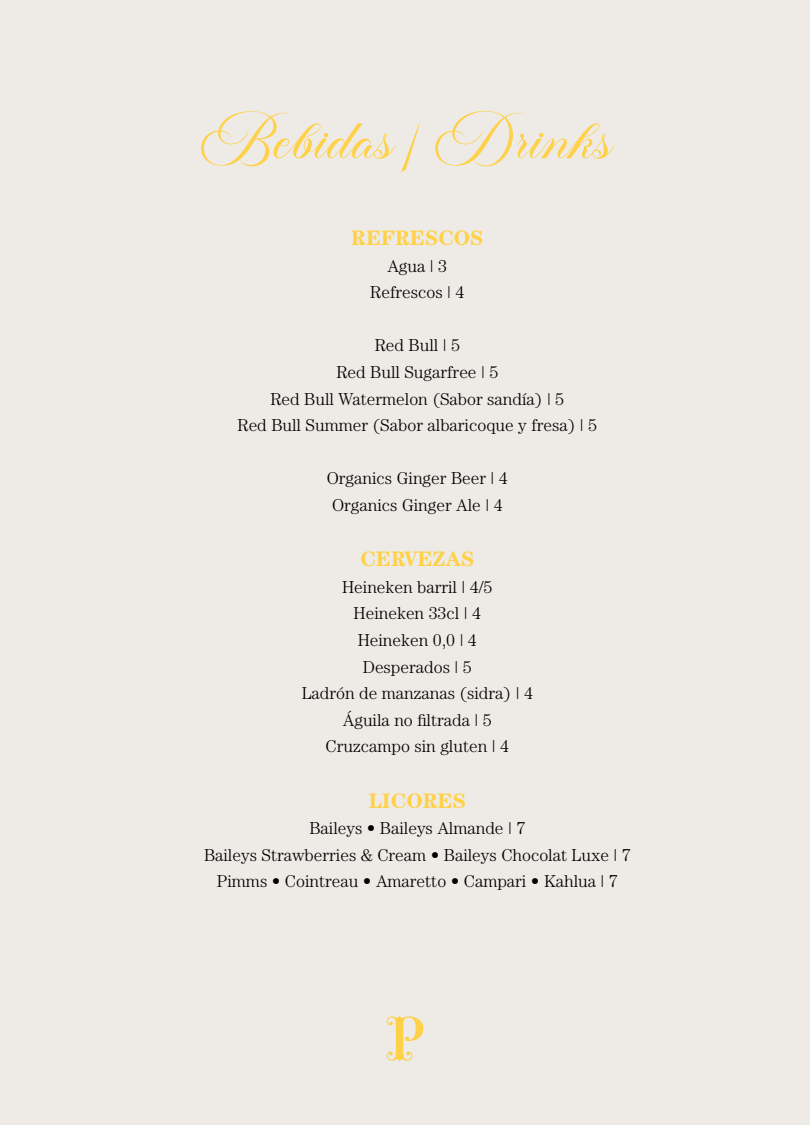
<style>
.page{position:relative;width:810px;height:1125px;background:#eeebe7}
.page>*{position:absolute;margin:0;border:0;box-sizing:border-box;transform-origin:0 0}
.t1{font:54px "Manstein";color:#ffd148}
.t2{font:700 21px "Century Std";color:#ffd148}
.t3{font:300 17.25px/26.6px "Century Std";color:#000;text-align:center}
</style>
<div class="page">
<svg style="left:387px;top:1016px;width:36px;height:45px"></svg>
<h1 class="t1" style="left:195px;top:108px;width:421px">Bebidas/Drinks</h1>
<p class="t2" style="left:351px;top:225px;width:134px">REFRESCOS</p>
<p class="t3" style="left:370px;top:252px;width:96px">Agua | 3<br>Refrescos | 4</p>
<p class="t3" style="left:238px;top:332px;width:361px">Red Bull | 5<br>Red Bull Sugarfree | 5<br>Red Bull Watermelon (Sabor sandía) | 5<br>Red Bull Summer (Sabor albaricoque y fresa) | 5</p>
<p class="t3" style="left:327px;top:465px;width:183px">Organics Ginger Beer | 4<br>Organics Ginger Ale | 4</p>
<p class="t2" style="left:360px;top:547px;width:115px">CERVEZAS</p>
<p class="t3" style="left:302px;top:573px;width:233px">Heineken barril | 4/5<br>Heineken 33cl | 4<br>Heineken 0,0 | 4<br>Desperados | 5<br>Ladrón de manzanas (sidra) | 4<br>Águila no filtrada | 5<br>Cruzcampo sin gluten | 4</p>
<p class="t2" style="left:369px;top:788px;width:99px">LICORES</p>
<p class="t3" style="left:204px;top:815px;width:428px">Baileys • Baileys Almande | 7<br>Baileys Strawberries &amp; Cream • Baileys Chocolat Luxe | 7<br>Pimms • Cointreau • Amaretto • Campari • Kahlua | 7</p>
</div>
